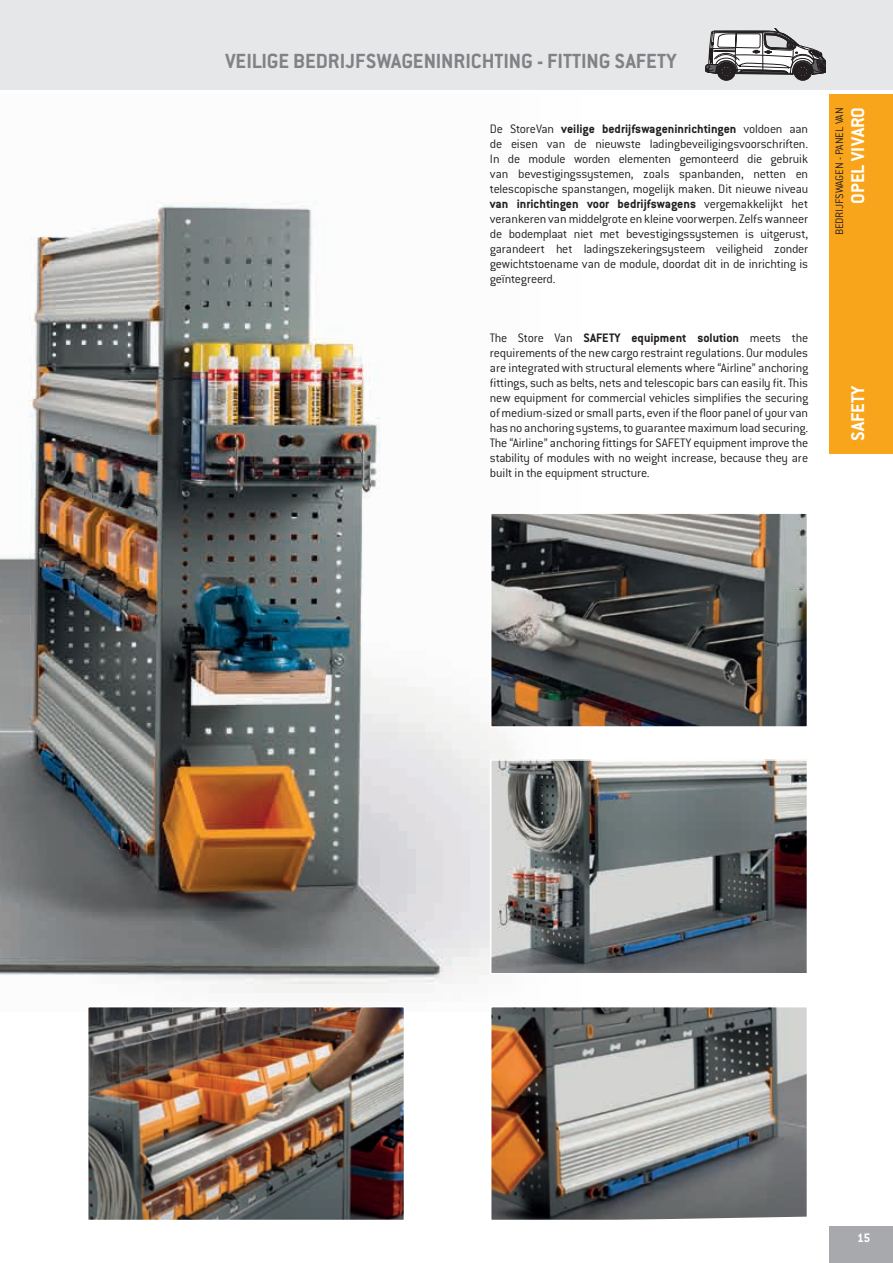
<style>
.page{position:relative;width:893px;height:1263px;background:#fff}
.page>*{position:absolute;margin:0;border:0;box-sizing:border-box;transform-origin:0 0}
.t1{font:700 22.5px "Conduit ITC Pro";color:#808285}
.t2{font:700 20.25px "Conduit ITC Pro";color:#fff}
.t3{font:300 13.5px/15px "Conduit ITC Pro";letter-spacing:-.015em;color:#231f20;text-align:justify}
.t4{font:700 13.5px "Conduit ITC Pro";color:#fff}
.t5{font:300 12px "Conduit ITC Pro";letter-spacing:-.005em;color:#231f20}
.s1{font-weight:700}
</style>
<div class="page">
<div style="left:0;top:0;width:893px;height:90px;background:#e6e7e9"></div>
<img style="left:0;top:201px;width:515px;height:792px">
<div style="left:717px;top:62px;width:18px;height:18px;background:#231f20;border-radius:50%"></div>
<div style="left:717px;top:62px;width:18px;height:18px;border:1px solid #231f20;border-radius:50%"></div>
<div style="left:718px;top:63px;width:16px;height:16px;border:1px solid #231f20;border-radius:50%"></div>
<div style="left:720px;top:65px;width:13px;height:13px;border:1px solid #231f20;border-radius:50%"></div>
<div style="left:794px;top:62px;width:18px;height:18px;background:#231f20;border-radius:50%"></div>
<div style="left:794px;top:62px;width:18px;height:18px;border:1px solid #231f20;border-radius:50%"></div>
<div style="left:795px;top:63px;width:16px;height:16px;border:1px solid #231f20;border-radius:50%"></div>
<div style="left:796px;top:65px;width:13px;height:13px;border:1px solid #231f20;border-radius:50%"></div>
<svg style="left:705px;top:28px;width:121px;height:49px"></svg>
<div style="left:829px;top:1226px;width:64px;height:37px;background:#a8a9ad"></div>
<div style="left:829px;top:94px;width:64px;height:360px;background:#f9a51b"></div>
<img style="left:493px;top:1009px;width:312px;height:209px">
<div style="left:490px;top:1006px;width:318px;height:215px;border:2px solid #fff"></div>
<img style="left:90px;top:1009px;width:312px;height:209px">
<div style="left:87px;top:1006px;width:318px;height:215px;border:2px solid #fff"></div>
<img style="left:493px;top:762px;width:312px;height:209px">
<div style="left:490px;top:759px;width:318px;height:215px;border:2px solid #fff"></div>
<img style="left:493px;top:515px;width:312px;height:210px">
<div style="left:490px;top:512px;width:318px;height:216px;border:2px solid #fff"></div>
<h1 class="t1" style="left:225px;top:48px;width:453px">VEILIGE BEDRIJFSWAGENINRICHTING - FITTING SAFETY</h1>
<p class="t3" style="left:490px;top:122px;width:320px">De StoreVan <span class="s1">veilige bedrijfswageninrichtingen</span> voldoen aan de eisen van de nieuwste ladingbeveiligingsvoorschriften.<br>In de module worden elementen gemonteerd die gebruik van bevestigingssystemen, zoals spanbanden, netten en telescopische spanstangen, mogelijk maken. Dit nieuwe niveau <span class="s1">van inrichtingen voor bedrijfswagens</span> vergemakkelijkt het verankeren van middelgrote en kleine voorwerpen. Zelfs wanneer de bodemplaat niet met bevestigingssystemen is uitgerust, garandeert het ladingszekeringsysteem veiligheid zonder gewichtstoename van de module, doordat dit in de inrichting is geïntegreerd.</p>
<p class="t3" style="left:490px;top:330px;width:320px">The Store Van <span class="s1">SAFETY equipment solution</span> meets the requirements of the new cargo restraint regulations. Our modules are integrated with structural elements where “Airline” anchoring fittings, such as belts, nets and telescopic bars can easily fit. This new equipment for commercial vehicles simplifies the securing of medium-sized or small parts, even if the floor panel of your van has no anchoring systems, to guarantee maximum load securing.<br>The “Airline” anchoring fittings for SAFETY equipment improve the stability of modules with no weight increase, because they are built in the equipment structure.</p>
<h2 class="t2" style="left:846px;top:203px;width:98px;rotate:-90deg">OPEL VIVARO</h2>
<p class="t5" style="left:833px;top:235px;width:129px;rotate:-90deg">BEDRIJFSWAGEN - PANEL VAN</p>
<h2 class="t2" style="left:846px;top:441px;width:58px;rotate:-90deg">SAFETY</h2>
<p class="t4" style="left:857px;top:1229px;width:15px">15</p>
</div>
